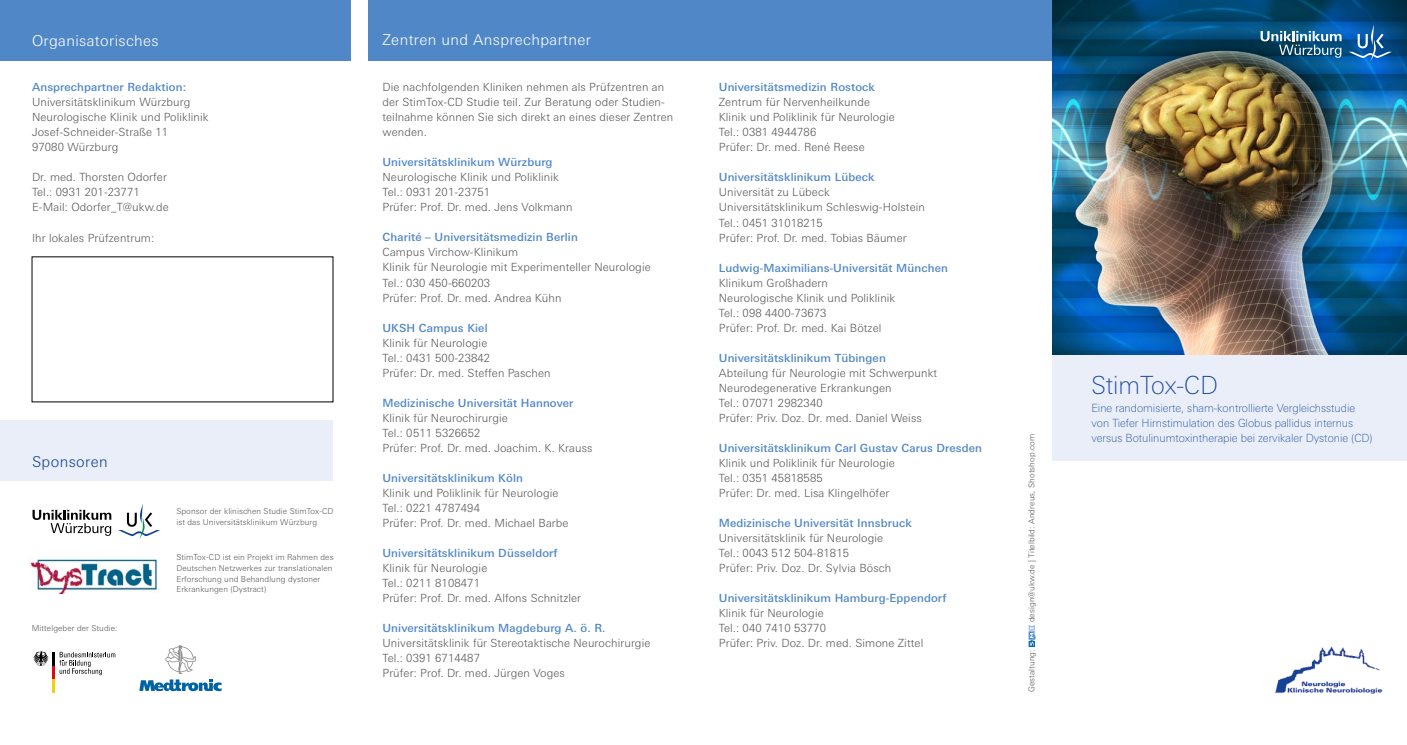
<style>
.page{position:relative;width:1407px;height:745px;background:#fff}
.page>*{position:absolute;margin:0;border:0;box-sizing:border-box;transform-origin:0 0}
.t1{font:100 25px "LT Univers Basic";color:#134395}
.t2{font:300 15px "LT Univers Basic";letter-spacing:.025em;color:#fff}
.t3{font:300 15px "LT Univers Basic";letter-spacing:.025em;color:#134395}
.t4{font:300 11.25px/15px "LT Univers Basic";letter-spacing:.01em;color:#575756}
.t5{font:500 11.25px "LT Univers Basic";letter-spacing:.01em;color:#5087c6}
.t6{font:100 11.25px/15px "LT Univers Basic";color:#134395}
.t7{font:300 8.12px/10.6px "LT Univers Basic";letter-spacing:.01em;color:#575756}
</style>
<div class="page">
<div style="left:0;top:420px;width:333px;height:60px;background:#e9eef9"></div>
<div style="left:0;top:0;width:351px;height:60px;background:#5087c6"></div>
<div style="left:723px;top:0;width:329px;height:60px;background:#5087c6"></div>
<div style="left:1052px;top:354px;width:355px;height:107px;background:#e9eef9"></div>
<div style="left:368px;top:0;width:362px;height:60px;background:#5087c6"></div>
<svg style="left:165px;top:645px;width:31px;height:28px"></svg>
<svg style="left:139px;top:679px;width:83px;height:11px"></svg>
<svg style="left:33px;top:651px;width:82px;height:41px"></svg>
<svg style="left:1028px;top:625px;width:8px;height:21px"></svg>
<svg style="left:33px;top:509px;width:78px;height:26px"></svg>
<svg style="left:118px;top:504px;width:42px;height:35px"></svg>
<img style="left:1275px;top:646px;width:108px;height:48px">
<img style="left:30px;top:559px;width:128px;height:34px">
<img style="left:1052px;top:0;width:355px;height:354px">
<svg style="left:1260px;top:31px;width:81px;height:27px;background:#417594"></svg>
<svg style="left:1348px;top:25px;width:44px;height:36px;background:#266cae"></svg>
<h2 class="t2" style="left:32px;top:32px;width:128px">Organisatorisches</h2>
<h2 class="t2" style="left:382px;top:31px;width:210px">Zentren und Ansprechpartner</h2>
<p class="t5" style="left:32px;top:81px;width:156px">Ansprechpartner Redaktion:</p>
<p class="t4" style="left:32px;top:95px;width:178px">Universitätsklinikum Würzburg<br>Neurologische Klinik und Poliklinik<br>Josef-Schneider-Straße 11<br>97080 Würzburg</p>
<p class="t4" style="left:32px;top:170px;width:138px">Dr. med. Thorsten Odorfer<br>Tel.: 0931 201-23771<br>E-Mail: Odorfer_T@ukw.de</p>
<p class="t4" style="left:32px;top:230px;width:124px">Ihr lokales Prüfzentrum:</p>
<h2 class="t3" style="left:32px;top:452px;width:77px">Sponsoren</h2>
<p class="t7" style="left:32px;top:622px;width:87px">Mittelgeber der Studie:</p>
<p class="t7" style="left:176px;top:505px;width:159px">Sponsor der klinischen Studie StimTox-CD ist das Universitätsklinikum Würzburg</p>
<p class="t7" style="left:176px;top:551px;width:159px">StimTox-CD ist ein Projekt im Rahmen des Deutschen Netzwerkes zur translationalen Erforschung und Behandlung dystoner Erkrankungen (Dystract)</p>
<p class="t4" style="left:382px;top:80px;width:292px">Die nachfolgenden Kliniken nehmen als Prüfzentren an der StimTox-CD Studie teil. Zur Beratung oder Studien&shy;teilnahme können Sie sich direkt an eines dieser Zentren wenden.</p>
<p class="t5" style="left:382px;top:156px;width:172px">Universitätsklinikum Würzburg</p>
<p class="t4" style="left:382px;top:170px;width:192px">Neurologische Klinik und Poliklinik<br>Tel.: 0931 201-23751<br>Prüfer: Prof. Dr. med. Jens Volkmann</p>
<p class="t5" style="left:382px;top:231px;width:197px">Charité – Universitätsmedizin Berlin</p>
<p class="t4" style="left:382px;top:245px;width:270px">Campus Virchow-Klinikum<br>Klinik für Neurologie mit Experimenteller Neurologie Tel.: 030 450-660203<br>Prüfer: Prof. Dr. med. Andrea Kühn</p>
<p class="t5" style="left:382px;top:321px;width:107px">UKSH Campus Kiel</p>
<p class="t4" style="left:382px;top:335px;width:170px">Klinik für Neurologie<br>Tel.: 0431 500-23842<br>Prüfer: Dr. med. Steffen Paschen</p>
<p class="t5" style="left:382px;top:396px;width:193px">Medizinische Universität Hannover</p>
<p class="t4" style="left:382px;top:410px;width:212px">Klinik für Neurochirurgie<br>Tel.: 0511 5326652<br>Prüfer: Prof. Dr. med. Joachim. K. Krauss</p>
<p class="t5" style="left:382px;top:471px;width:142px">Universitätsklinikum Köln</p>
<p class="t4" style="left:382px;top:485px;width:188px">Klinik und Poliklinik für Neurologie<br>Tel.: 0221 4787494<br>Prüfer: Prof. Dr. med. Michael Barbe</p>
<p class="t5" style="left:382px;top:546px;width:177px">Universitätsklinikum Düsseldorf</p>
<p class="t4" style="left:382px;top:560px;width:200px">Klinik für Neurologie<br>Tel.: 0211 8108471<br>Prüfer: Prof. Dr. med. Alfons Schnitzler</p>
<p class="t5" style="left:382px;top:621px;width:225px">Universitätsklinikum Magdeburg A. ö. R.</p>
<p class="t4" style="left:382px;top:635px;width:269px">Universitätsklinik für Stereotaktische Neurochirurgie<br>Tel.: 0391 6714487<br>Prüfer: Prof. Dr. med. Jürgen Voges</p>
<p class="t5" style="left:719px;top:81px;width:158px">Universitätsmedizin Rostock</p>
<p class="t4" style="left:719px;top:95px;width:178px">Zentrum für Nervenheilkunde<br>Klinik und Poliklinik für Neurologie<br>Tel.: 0381 4944786<br>Prüfer: Dr. med. René Reese</p>
<p class="t5" style="left:719px;top:171px;width:157px">Universitätsklinikum Lübeck</p>
<p class="t4" style="left:719px;top:185px;width:208px">Universität zu Lübeck<br>Universitätsklinikum Schleswig-Holstein<br>Tel.: 0451 31018215<br>Prüfer: Prof. Dr. med. Tobias Bäumer</p>
<p class="t5" style="left:719px;top:261px;width:231px">Ludwig-Maximilians-Universität München</p>
<p class="t4" style="left:719px;top:275px;width:178px">Klinikum Großhadern<br>Neurologische Klinik und Poliklinik<br>Tel.: 098 4400-73673<br>Prüfer: Prof. Dr. med. Kai Bötzel</p>
<p class="t5" style="left:719px;top:351px;width:169px">Universitätsklinikum Tübingen</p>
<p class="t4" style="left:719px;top:365px;width:220px">Abteilung für Neurologie mit Schwerpunkt Neurodegenerative Erkrankungen<br>Tel.: 07071 2982340<br>Prüfer: Priv. Doz. Dr. med. Daniel Weiss</p>
<p class="t5" style="left:719px;top:441px;width:265px">Universitätsklinikum Carl Gustav Carus Dresden</p>
<p class="t4" style="left:719px;top:455px;width:178px">Klinik und Poliklinik für Neurologie<br>Tel.: 0351 45818585<br>Prüfer: Dr. med. Lisa Klingelhöfer</p>
<p class="t5" style="left:719px;top:516px;width:194px">Medizinische Universität Innsbruck</p>
<p class="t4" style="left:719px;top:530px;width:174px">Universitätsklinik für Neurologie<br>Tel.: 0043 512 504-81815<br>Prüfer: Priv. Doz. Dr. Sylvia Bösch</p>
<p class="t5" style="left:719px;top:591px;width:229px">Universitätsklinikum Hamburg-Eppendorf</p>
<p class="t4" style="left:719px;top:605px;width:206px">Klinik für Neurologie<br>Tel.: 040 7410 53770<br>Prüfer: Priv. Doz. Dr. med. Simone Zittel</p>
<p class="t7" style="left:1026px;top:622px;width:190px;rotate:-90deg">design@ukw.de | Titelbild: Andreus, Shotshop.com</p>
<p class="t7" style="left:1026px;top:691px;width:44px;rotate:-90deg">Gestaltung:</p>
<h1 class="t1" style="left:1091px;top:370px;width:128px">StimTox-CD</h1>
<p class="t6" style="left:1091px;top:400px;width:283px">Eine randomisierte, sham-kontrollierte Vergleichsstudie von Tiefer Hirnstimulation des Globus pallidus internus versus Botulinumtoxintherapie bei zervikaler Dystonie (CD)</p>
</div>
